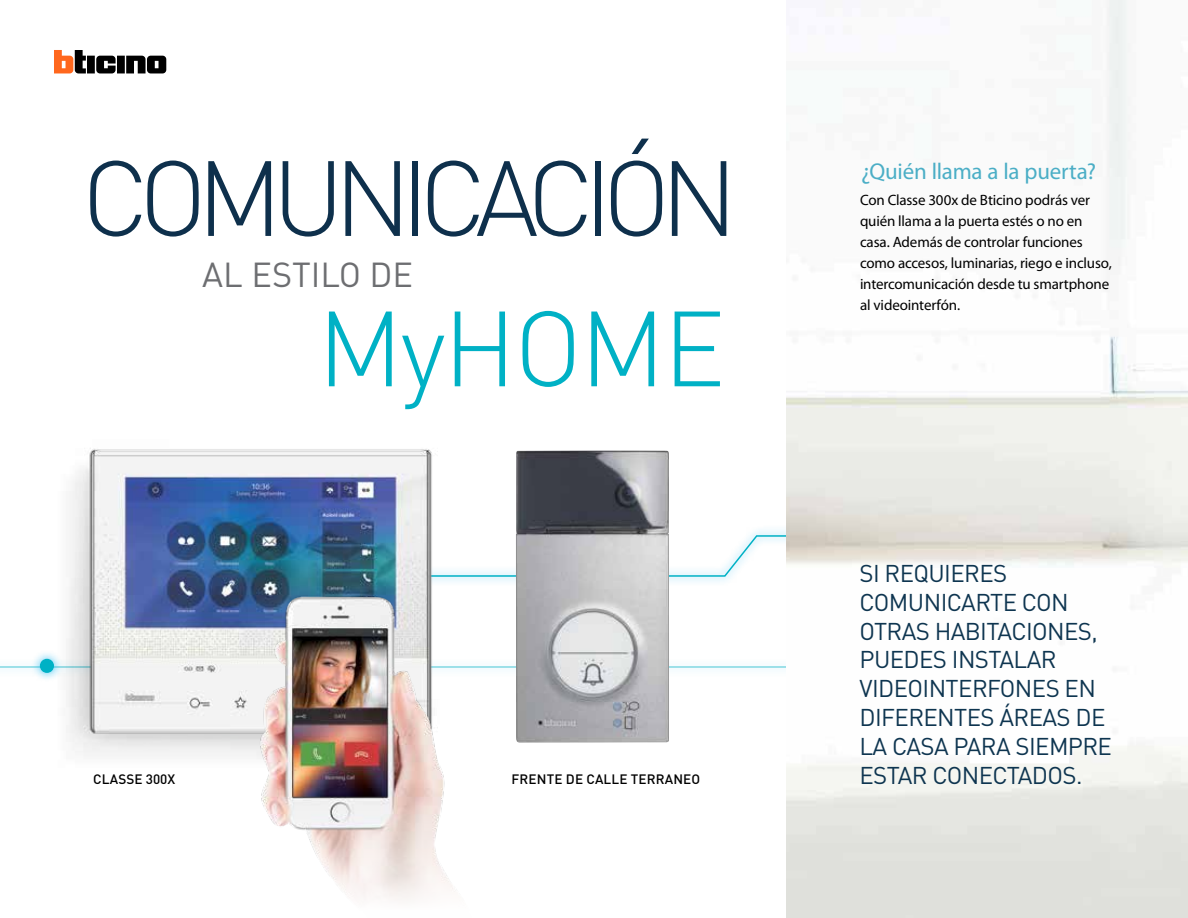
<style>
.page{position:relative;width:1188px;height:918px;background:#fff}
.page>*{position:absolute;margin:0;border:0;box-sizing:border-box;transform-origin:0 0}
.t1{font:300 105px "DIN Pro";letter-spacing:-.1em;color:#0e304c}
.t2{font:300 105px "DIN Pro";letter-spacing:-.025em;color:#00b1c5}
.t3{font:34.35px "DIN Pro";color:#6d6e71}
.t4{font:24px/28.8px "DIN Pro";letter-spacing:-.025em;color:#0e3550}
.t5{font:22.95px "Myriad Pro";letter-spacing:-.01em;color:#4baec6}
.t6{font:15px/21px "Myriad Pro";letter-spacing:-.01em;color:#000}
.t7{font:500 13.5px "DIN Pro";letter-spacing:.01em;color:#000}
</style>
<div class="page">
<div style="left:344px;top:525px;width:844px;height:61px;background:#00aeef;opacity:.75"></div>
<svg style="left:440px;top:534px;width:346px;height:16px"></svg>
<svg style="left:0;top:557px;width:786px;height:111px"></svg>
<img style="left:786px;top:0;width:402px;height:918px">
<svg style="left:54px;top:50px;width:112px;height:23px"></svg>
<img style="left:15px;top:448px;width:425px;height:308px">
<img style="left:225px;top:574px;width:267px;height:326px">
<img style="left:516px;top:450px;width:153px;height:292px">
<h1 class="t1" style="left:82px;top:127px;width:658px">COMUNICACIÓN</h1>
<h2 class="t3" style="left:202px;top:248px;width:212px">AL ESTILO DE</h2>
<h1 class="t2" style="left:317px;top:277px;width:410px">MyHOME</h1>
<p class="t7" style="left:93px;top:770px;width:84px">CLASSE 300X</p>
<p class="t7" style="left:512px;top:770px;width:190px">FRENTE DE CALLE TERRANEO</p>
<h3 class="t5" style="left:861px;top:157px;width:236px">¿Quién llama a la puerta?</h3>
<p class="t6" style="left:860px;top:189px;width:253px">Con Classe 300x de Bticino podrás ver quién llama a la puerta estés o no en casa. Además de controlar funciones como accesos, luminarias, riego e incluso, intercomunicación desde tu smartphone al videointerfón.</p>
<h3 class="t4" style="left:860px;top:557px;width:254px">SI REQUIERES<br>COMUNICARTE CON<br>OTRAS HABITACIONES,<br>PUEDES INSTALAR<br>VIDEOINTERFONES EN<br>DIFERENTES ÁREAS DE<br>LA CASA PARA SIEMPRE<br>ESTAR CONECTADOS.</h3>
</div>
